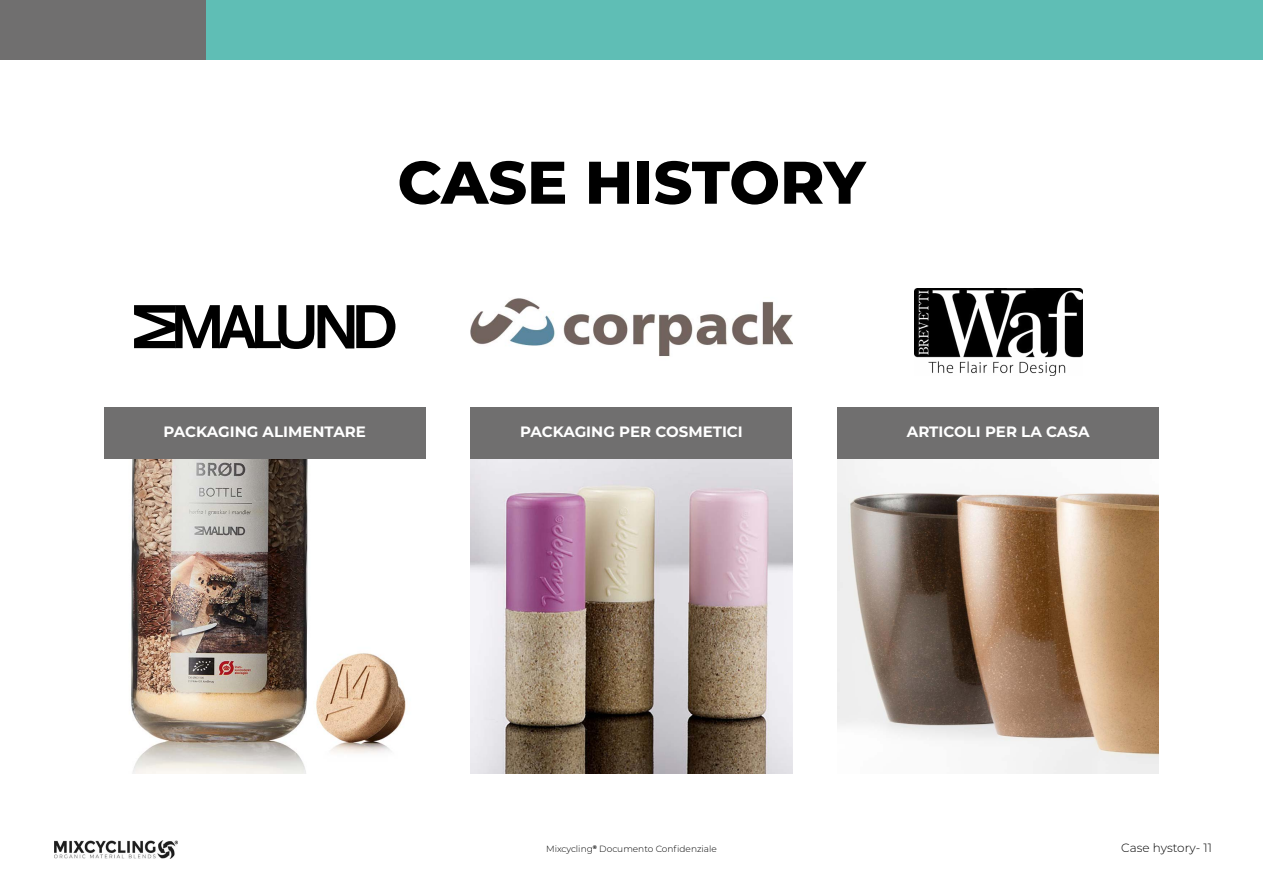
<style>
.page{position:relative;width:1263px;height:893px;background:#fff}
.page>*{position:absolute;margin:0;border:0;box-sizing:border-box;transform-origin:0 0}
.t1{font:800 60px "Montserrat";color:#000}
.t2{font:700 15px "Montserrat";color:#fff}
.t3{font:300 12px "Montserrat";color:#000}
.t4{font:300 9px "Montserrat";color:#000}
</style>
<div class="page">
<img style="left:54px;top:840px;width:124px;height:18px">
<div style="left:0;top:0;width:206px;height:60px;background:#706f6f"></div>
<div style="left:206px;top:0;width:1057px;height:60px;background:#5fbeb5"></div>
<div style="left:104px;top:407px;width:321px;height:53px;background:#706f6f"></div>
<img style="left:131px;top:460px;width:275px;height:314px">
<div style="left:838px;top:407px;width:321px;height:53px;background:#706f6f"></div>
<img style="left:838px;top:460px;width:321px;height:314px">
<div style="left:471px;top:407px;width:321px;height:53px;background:#706f6f"></div>
<img style="left:471px;top:460px;width:321px;height:314px">
<img style="left:471px;top:298px;width:321px;height:58px">
<img style="left:914px;top:288px;width:168px;height:88px">
<svg style="left:134px;top:305px;width:261px;height:44px"></svg>
<h1 class="t1" style="left:397px;top:138px;width:469px">CASE HISTORY</h1>
<p class="t2" style="left:164px;top:421px;width:204px">PACKAGING ALIMENTARE</p>
<p class="t2" style="left:520px;top:421px;width:224px">PACKAGING PER COSMETICI</p>
<p class="t2" style="left:907px;top:421px;width:184px">ARTICOLI PER LA CASA</p>
<p class="t4" style="left:546px;top:843px;width:172px">Mixcycling<sup>®</sup> Documento Confidenziale</p>
<p class="t3" style="left:1121px;top:840px;width:92px">Case hystory- 11</p>
</div>
